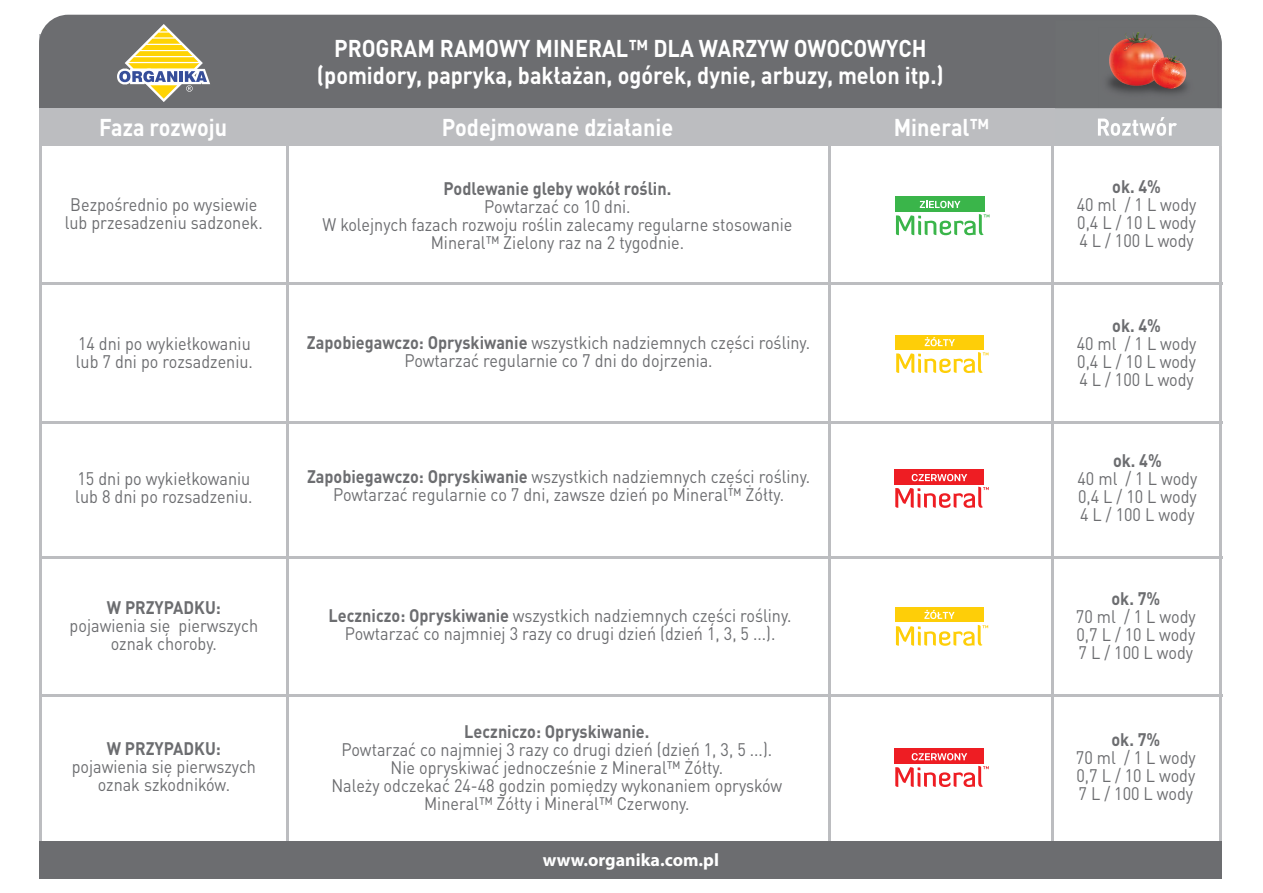
<style>
.page{position:relative;width:1263px;height:893px;background:#fff}
.page>*{position:absolute;margin:0;border:0;box-sizing:border-box;transform-origin:0 0}
.t1{font:700 24px/27px "DIN Pro";color:#fff;text-align:center;scale:.9 1}
.t2{font:18px/18px "DIN Pro";color:#6c6d70;text-align:center;scale:.9 1}
.t3{font:700 18px "DIN Pro";color:#6c6d70;scale:.9 1}
.t4{font:700 18px "Myriad Pro";color:#fff}
.s1{font-weight:700}
</style>
<div class="page">
<hr style="left:1219px;top:108px;width:3px;height:738px;background:#bcbdc0">
<hr style="left:1051px;top:132px;width:3px;height:714px;background:#bcbdc0">
<hr style="left:828px;top:131px;width:3px;height:715px;background:#bcbdc0">
<hr style="left:286px;top:131px;width:3px;height:715px;background:#bcbdc0">
<hr style="left:39px;top:35px;width:2px;height:811px;background:#bcbdc0">
<div style="left:39px;top:841px;width:1183px;height:37px;background:#6c6d70"></div>
<hr style="left:40px;top:283px;width:1182px;height:2px;background:#bcbdc0">
<hr style="left:40px;top:421px;width:1182px;height:2px;background:#bcbdc0">
<hr style="left:40px;top:694px;width:1182px;height:2px;background:#bcbdc0">
<hr style="left:40px;top:556px;width:1182px;height:2px;background:#bcbdc0">
<svg style="left:896px;top:214px;width:93px;height:21px"></svg>
<div style="left:895px;top:196px;width:89px;height:15px;background:#3ab54a"></div>
<svg style="left:920px;top:201px;width:40px;height:7px"></svg>
<div style="left:39px;top:15px;width:1170px;height:93px;background:#6c6d70"></div>
<div style="left:39px;top:109px;width:1183px;height:37px;background:#bcbdc0"></div>
<svg style="left:117px;top:24px;width:93px;height:78px;background:#a49e7a"></svg>
<svg style="left:895px;top:766px;width:94px;height:21px"></svg>
<div style="left:894px;top:749px;width:90px;height:15px;background:#ee1d23"></div>
<svg style="left:912px;top:753px;width:55px;height:7px"></svg>
<svg style="left:896px;top:625px;width:92px;height:21px"></svg>
<div style="left:895px;top:607px;width:88px;height:15px;background:#fece08"></div>
<svg style="left:924px;top:610px;width:31px;height:9px"></svg>
<svg style="left:896px;top:352px;width:92px;height:21px"></svg>
<div style="left:895px;top:335px;width:89px;height:15px;background:#fece08"></div>
<svg style="left:925px;top:337px;width:30px;height:9px"></svg>
<svg style="left:895px;top:487px;width:94px;height:21px"></svg>
<div style="left:894px;top:470px;width:90px;height:15px;background:#ee1d23"></div>
<svg style="left:912px;top:474px;width:55px;height:7px"></svg>
<div style="left:1055px;top:20px;width:161px;height:88px;background:#6d6f71"></div>
<img style="left:1218px;top:31px;width:4px;height:77px">
<img style="left:1098px;top:27px;width:120px;height:82px">
<img style="left:1098px;top:117px;width:79px;height:19px">
<img style="left:1109px;top:38px;width:14px;height:48px">
<svg style="left:1123px;top:32px;width:63px;height:57px;background:#b85b4c"></svg>
<h1 class="t1" style="left:317px;top:31px;width:698px">PROGRAM RAMOWY MINERAL™ DLA WARZYW OWOCOWYCH (pomidory, papryka, bakłażan, ogórek, dynie, arbuzy, melon itp.)</h1>
<h1 class="t1" style="left:99px;top:111px;width:144px">Faza rozwoju</h1>
<h1 class="t1" style="left:442px;top:111px;width:259px">Podejmowane działanie</h1>
<h1 class="t1" style="left:894px;top:111px;width:108px">Mineral™</h1>
<p class="t2" style="left:65px;top:194px;width:222px">Bezpośrednio po wysiewie lub przesadzeniu sadzonek.</p>
<p class="t3" style="left:444px;top:174px;width:254px">Podlewanie gleby wokół roślin.</p>
<p class="t2" style="left:322px;top:196px;width:524px">Powtarzać co 10 dni.<br>W kolejnych fazach rozwoju roślin zalecamy regularne stosowanie<br>Mineral™ Zielony raz na 2 tygodnie.</p>
<p class="t2" style="left:76px;top:332px;width:198px;text-align:left">14 dni po wykiełkowaniu lub 7 dni po rozsadzeniu.</p>
<p class="t2" style="left:307px;top:332px;width:561px"><span class="s1">Zapobiegawczo: Opryskiwanie</span> wszystkich nadziemnych części rośliny.<br>Powtarzać regularnie co 7 dni do dojrzenia.</p>
<p class="t2" style="left:75px;top:468px;width:198px;text-align:left">15 dni po wykiełkowaniu lub 8 dni po rozsadzeniu.</p>
<p class="t3" style="left:107px;top:592px;width:128px">W PRZYPADKU:</p>
<p class="t2" style="left:70px;top:614px;width:211px">pojawienia się pierwszych oznak choroby.</p>
<p class="t3" style="left:107px;top:734px;width:128px">W PRZYPADKU:</p>
<p class="t2" style="left:72px;top:756px;width:206px">pojawienia się pierwszych oznak szkodników.</p>
<p class="t2" style="left:307px;top:466px;width:561px"><span class="s1">Zapobiegawczo: Opryskiwanie</span> wszystkich nadziemnych części rośliny.<br>Powtarzać regularnie co 7 dni, zawsze dzień po Mineral™ Żółty.</p>
<p class="t2" style="left:329px;top:604px;width:516px"><span class="s1">Leczniczo: Opryskiwanie</span> wszystkich nadziemnych części rośliny.<br>Powtarzać co najmniej 3 razy co drugi dzień (dzień 1, 3, 5 ...).</p>
<p class="t3" style="left:464px;top:717px;width:207px">Leczniczo: Opryskiwanie.</p>
<p class="t2" style="left:331px;top:739px;width:503px">Powtarzać co najmniej 3 razy co drugi dzień (dzień 1, 3, 5 ...).<br>Nie opryskiwać jednocześnie z Mineral™ Żółty.<br>Należy odczekać 24-48 godzin pomiędzy wykonaniem oprysków Mineral™ Żółty i Mineral™ Czerwony.</p>
<p class="t4" style="left:543px;top:848px;width:178px">www.organika.com.pl</p>
<p class="t3" style="left:1112px;top:171px;width:56px">ok. 4%</p>
<p class="t2" style="left:1077px;top:194px;width:135px;text-align:justify">40 ml / 1 L wody 0,4 L / 10 L wody 4 L / 100 L wody</p>
<p class="t3" style="left:1112px;top:310px;width:56px">ok. 4%</p>
<p class="t2" style="left:1077px;top:333px;width:135px;text-align:justify">40 ml / 1 L wody 0,4 L / 10 L wody 4 L / 100 L wody</p>
<p class="t3" style="left:1113px;top:446px;width:56px">ok. 4%</p>
<p class="t2" style="left:1077px;top:468px;width:135px;text-align:justify">40 ml / 1 L wody 0,4 L / 10 L wody 4 L / 100 L wody</p>
<p class="t3" style="left:1111px;top:583px;width:56px">ok. 7%</p>
<p class="t2" style="left:1076px;top:606px;width:135px;text-align:justify">70 ml / 1 L wody 0,7 L / 10 L wody 7 L / 100 L wody</p>
<p class="t3" style="left:1111px;top:724px;width:56px">ok. 7%</p>
<p class="t2" style="left:1076px;top:746px;width:135px;text-align:justify">70 ml / 1 L wody 0,7 L / 10 L wody 7 L / 100 L wody</p>
</div>
